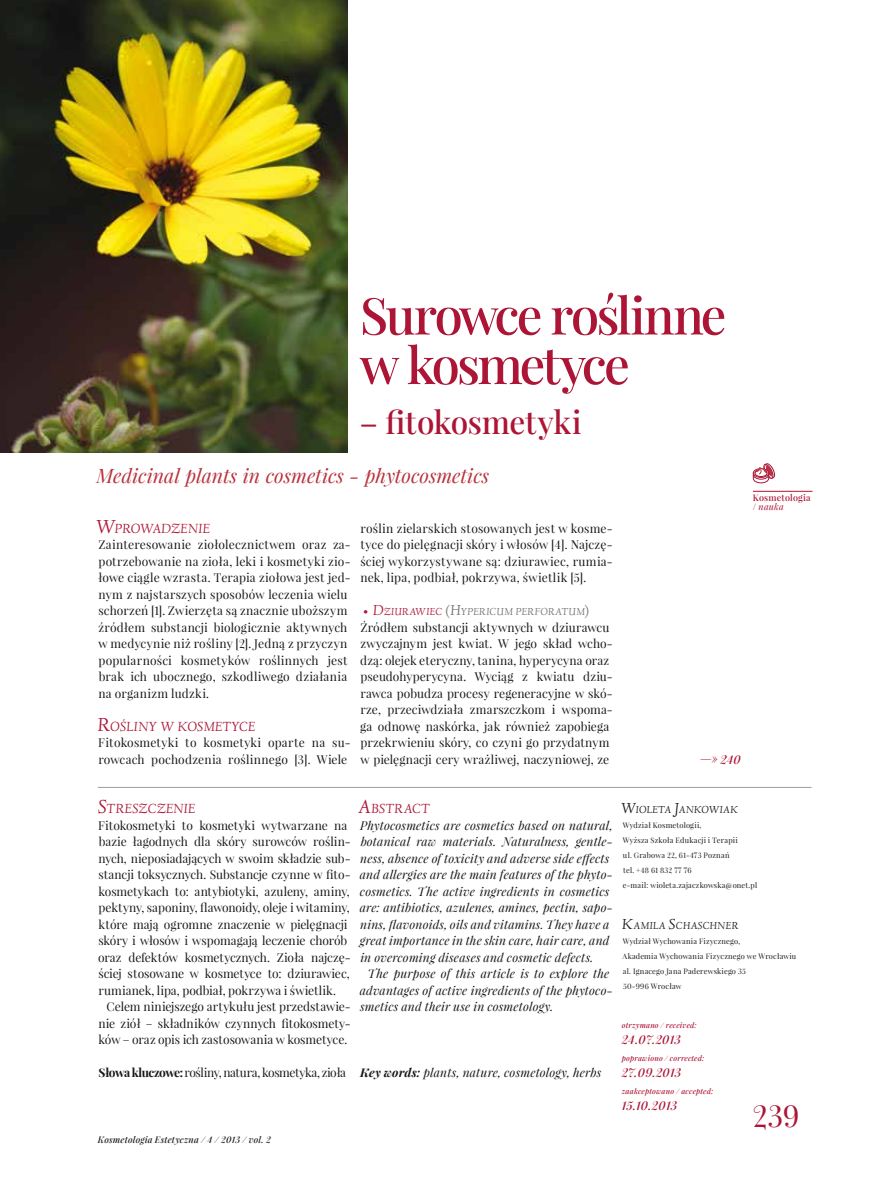
<style>
.page{position:relative;width:872px;height:1191px;background:#fff}
.page>*{position:absolute;margin:0;border:0;box-sizing:border-box;transform-origin:0 0}
.t1{font:600 51px/49.5px "Playfair Display";letter-spacing:-.055em;color:#ac1535}
.t2{font:600 31.5px "Playfair Display";letter-spacing:-.005em;color:#ac1535}
.t3{font:30px "Playfair Display";color:#ac1535}
.t4{font:italic 19.5px "Playfair Display";letter-spacing:-.005em;color:#b8323d}
.t5{font:italic 13.65px "Linden Hill";letter-spacing:.01em;color:#ac1535}
.t6{font:12px/16.5px "Playfair Display";letter-spacing:.01em;color:#1a171c}
.t7{font:italic 12px/16.5px "Playfair Display";letter-spacing:.015em;color:#1a171c}
.t8{font:12px "Playfair Display";letter-spacing:-.03em;color:#1a171c}
.t9{font:italic 600 12px "Playfair Display";letter-spacing:.015em;color:#ac1535}
.t10{font:italic 10.5px "Linden Hill";letter-spacing:.02em;color:#707172}
.t11{font:italic 10.5px "Linden Hill";letter-spacing:.02em;color:#1a171c}
.t12{font:italic 600 9px "Playfair Display";letter-spacing:.025em;color:#1a171c}
.t13{font:600 9px/9px "Playfair Display";letter-spacing:.02em;color:#ac1535}
.t14{font:7.5px/15px "Playfair Display";letter-spacing:.025em;color:#1a171c}
.t15{font:italic 600 7.5px "Playfair Display";letter-spacing:.025em;color:#ac1535}
.s1{font-size:19.5px}
.s2{font-family:"Playfair Display";font-style:normal;font-size:12px;color:#ac1535}
.s3{font-size:15px;color:#ac1535}
.s4{color:#ac1535}
.s5{font-size:15px}
.s6{font-weight:400}
.s7{font-weight:400;font-style:italic}
.s8{font-weight:700}
</style>
<div class="page">
<img style="left:0;top:0;width:348px;height:452px">
<hr style="left:753px;top:491px;width:59px;height:1px;background:#ac1535">
<svg style="left:752px;top:463px;width:24px;height:20px"></svg>
<hr style="left:98px;top:787px;width:713px;height:1px;background:#9c9e9f">
<h1 class="t1" style="left:360px;top:289px;width:368px">Surowce roślinne w kosmetyce</h1>
<h2 class="t2" style="left:360px;top:401px;width:223px">– fitokosmetyki</h2>
<h3 class="t4" style="left:96px;top:463px;width:394px">Medicinal plants in cosmetics - phytocosmetics</h3>
<p class="t5" style="left:96px;top:521px;width:115px"><span class="s1">W</span>PROWADZENIE</p>
<p class="t6" style="left:98px;top:536px;width:254px">Zainteresowanie ziołolecznictwem oraz za&shy;potrzebowanie na zioła, leki i kosmetyki zio&shy;łowe ciągle wzrasta. Terapia ziołowa jest jed&shy;nym z najstarszych sposobów leczenia wielu schorzeń [1]. Zwierzęta są znacznie uboższym źródłem substancji biologicznie aktywnych w medycynie niż rośliny [2]. Jedną z przyczyn popularności kosmetyków roślinnych jest brak ich ubocznego, szkodliwego działania na organizm ludzki.</p>
<p class="t5" style="left:98px;top:719px;width:159px"><span class="s1">R</span>OŚLINY W KOSMETYCE</p>
<p class="t6" style="left:98px;top:734px;width:254px">Fitokosmetyki to kosmetyki oparte na su&shy;rowcach pochodzenia roślinnego [3]. Wiele</p>
<p class="t6" style="left:360px;top:519px;width:254px;text-align:justify">roślin zielarskich stosowanych jest w kosme&shy;tyce do pielęgnacji skóry i włosów [4]. Najczę&shy;ściej wykorzystywane są: dziurawiec, rumia&shy;nek, lipa, podbiał, pokrzywa, świetlik [5].</p>
<p class="t10" style="left:363px;top:606px;width:227px"><span class="s2">•</span> <span class="s3">D</span><span class="s4">ZIURAWIEC</span> <span class="s5">(H</span>YPERICUM PERFORATUM<span class="s5">)</span></p>
<p class="t6" style="left:360px;top:618px;width:254px">Źródłem substancji aktywnych w dziurawcu zwyczajnym jest kwiat. W jego skład wcho&shy;dzą: olejek eteryczny, tanina, hyperycyna oraz pseudohyperycyna. Wyciąg z kwiatu dziu&shy;rawca pobudza procesy regeneracyjne w skó&shy;rze, przeciwdziała zmarszczkom i wspoma&shy;ga odnowę naskórka, jak również zapobiega przekrwieniu skóry, co czyni go przydatnym w pielęgnacji cery wrażliwej, naczyniowej, ze</p>
<p class="t9" style="left:720px;top:751px;width:22px">240</p>
<p class="t13" style="left:753px;top:493px;width:59px">Kosmetologia <span class="s6">/</span> <span class="s7">nauka</span></p>
<p class="t5" style="left:98px;top:801px;width:99px"><span class="s1">S</span>TRESZCZENIE</p>
<p class="t6" style="left:98px;top:816px;width:254px">Fitokosmetyki to kosmetyki wytwarzane na bazie łagodnych dla skóry surowców roślin&shy;nych, nieposiadających w swoim składzie sub&shy;stancji toksycznych. Substancje czynne w fito&shy;kosmetykach to: antybiotyki, azuleny, aminy, pektyny, saponiny, flawonoidy, oleje i witaminy, które mają ogromne znaczenie w pielęgnacji skóry i włosów i wspomagają leczenie chorób oraz defektów kosmetycznych. Zioła najczę&shy;ściej stosowane w kosmetyce to: dziurawiec, rumianek, lipa, podbiał, pokrzywa i świetlik.</p>
<p class="t6" style="left:98px;top:998px;width:254px;text-align:justify;text-indent:8px">Celem niniejszego artykułu jest przedstawie&shy;nie ziół – składników czynnych fitokosmety&shy;ków – oraz opis ich zastosowania w kosmetyce.</p>
<p class="t8" style="left:99px;top:1065px;width:249px"><span class="s8">Słowa kluczowe:</span> rośliny, natura, kosmetyka, zioła</p>
<p class="t5" style="left:358px;top:801px;width:73px"><span class="s1">A</span>BSTRACT</p>
<p class="t7" style="left:360px;top:816px;width:254px">Phytocosmetics are cosmetics based on natural, botanical raw materials. Naturalness, gentle&shy;ness, absence of toxicity and adverse side effects and allergies are the main features of the phyto&shy;cosmetics. The active ingredients in cosmetics are: antibiotics, azulenes, amines, pectin, sapo&shy;nins, flavonoids, oils and vitamins. They have a great importance in the skin care, hair care, and in overcoming diseases and cosmetic defects.</p>
<p class="t7" style="left:360px;top:965px;width:254px;text-indent:8px">The purpose of this article is to explore the advantages of active ingredients of the phytoco&shy;smetics and their use in cosmetology.</p>
<p class="t7" style="left:360px;top:1064px;width:242px"><span class="s8">Key words:</span> plants, nature, cosmetology, herbs</p>
<p class="t12" style="left:98px;top:1134px;width:174px">Kosmetologia Estetyczna / 4 / 2013 / vol. 2</p>
<p class="t11" style="left:621px;top:804px;width:118px"><span class="s5">W</span>IOLETA <span class="s5">J</span>ANKOWIAK</p>
<p class="t14" style="left:622px;top:818px;width:136px">Wydział Kosmetologii,<br>Wyższa Szkoła Edukacji i Terapii<br>ul. Grabowa 22, 61-473 Poznań<br>tel. +48 61 832 77 76<br>e-mail: wioleta.zajaczkowska@onet.pl</p>
<p class="t11" style="left:622px;top:919px;width:118px"><span class="s5">K</span>AMILA <span class="s5">S</span>CHASCHNER</p>
<p class="t14" style="left:622px;top:933px;width:175px">Wydział Wychowania Fizycznego,<br>Akademia Wychowania Fizycznego we Wrocławiu al. Ignacego Jana Paderewskiego 35<br>50-996 Wrocław</p>
<p class="t15" style="left:622px;top:1020px;width:76px">otrzymano / received:</p>
<p class="t9" style="left:622px;top:1031px;width:60px">24.07.2013</p>
<p class="t15" style="left:622px;top:1053px;width:84px">poprawiono / corrected:</p>
<p class="t9" style="left:622px;top:1064px;width:61px">27.09.2013</p>
<p class="t15" style="left:622px;top:1086px;width:93px">zaakceptowano / accepted:</p>
<p class="t9" style="left:622px;top:1097px;width:57px">15.10.2013</p>
<h3 class="t3" style="left:753px;top:1095px;width:48px">239</h3>
</div>
